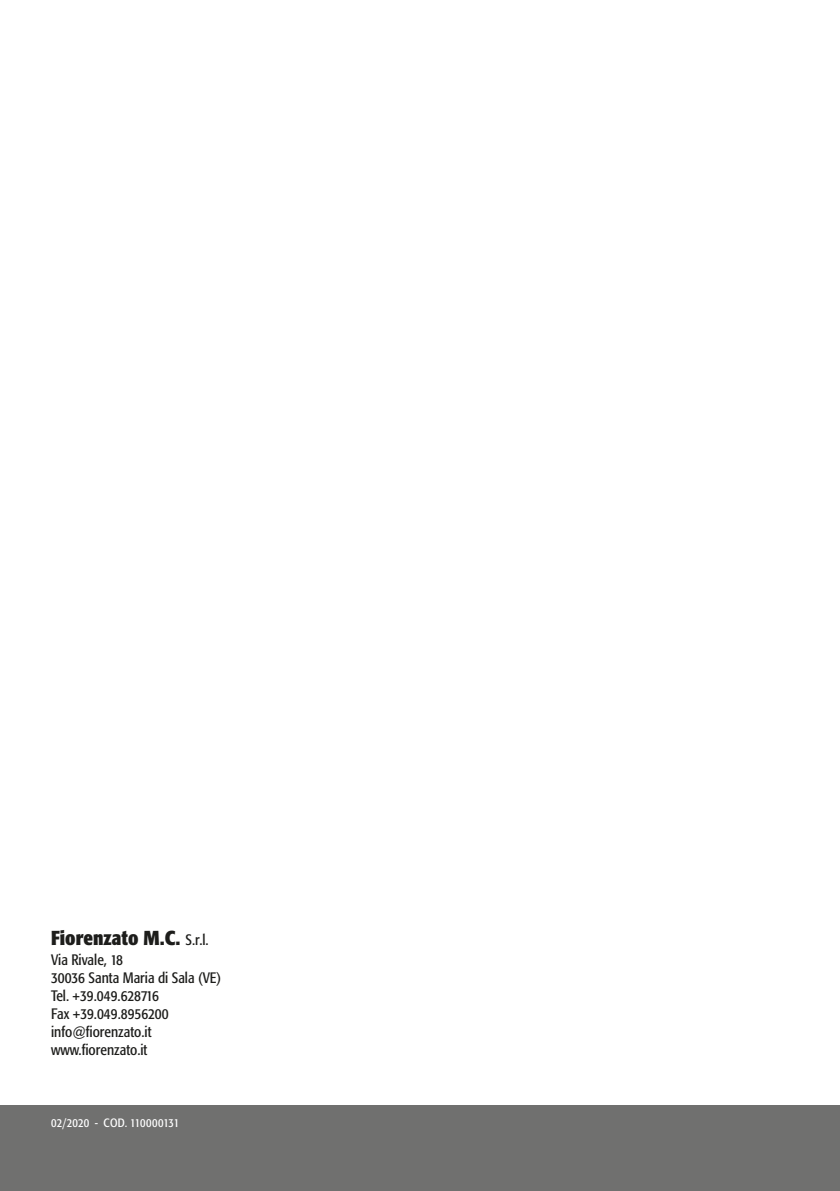
<style>
.page{position:relative;width:840px;height:1191px;background:#fff}
.page>*{position:absolute;margin:0;border:0;box-sizing:border-box;transform-origin:0 0}
.t1{font:700 condensed 20px "Formata";color:#1d1d1b}
.t2{font:condensed 15px/18px "Formata";color:#1d1d1b}
.t3{font:condensed 12px "Formata";letter-spacing:.015em;color:#fff}
.s1{font-weight:400;font-size:15px}
</style>
<div class="page">
<div style="left:0;top:1106px;width:839px;height:85px;background:#70706f"></div>
<p class="t1" style="left:51px;top:925px;width:159px">Fiorenzato M.C. <span class="s1">S .r .l .</span></p>
<p class="t2" style="left:51px;top:950px;width:171px">Via Rivale, 18<br>30036 Santa Maria di Sala (VE)<br>Tel . +39 .049 .628716<br>Fax +39 .049 .8956200 info@fiorenzato .it<br>www .fiorenzato .it</p>
<p class="t3" style="left:51px;top:1116px;width:130px">02/2020 - COD. 110000131</p>
</div>
